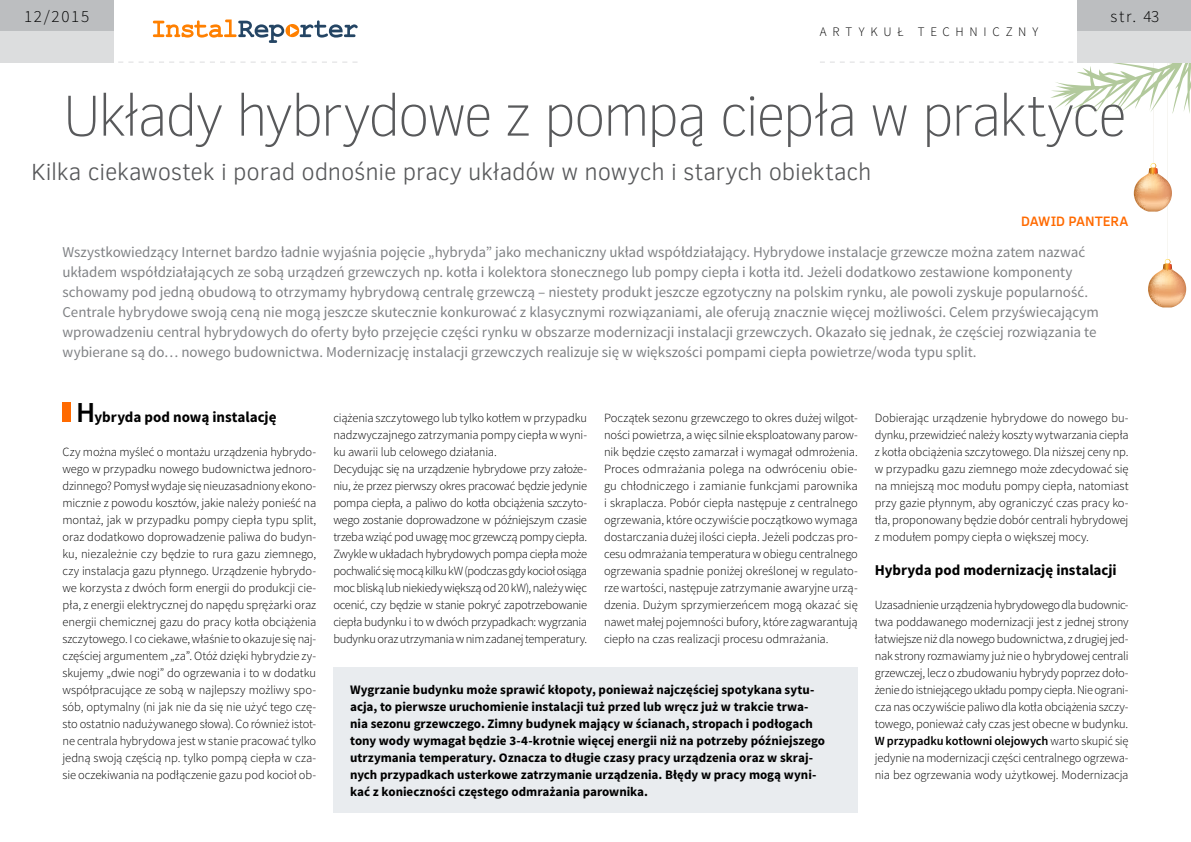
<style>
.page{position:relative;width:1191px;height:842px;background:#fff}
.page>*{position:absolute;margin:0;border:0;box-sizing:border-box;transform-origin:0 0}
.t1{font:100 59px "Clear Sans";letter-spacing:-.05em;color:#58595b}
.t2{font:300 24px "Clear Sans";letter-spacing:-.01em;color:#58595b}
.t3{font:300 17px "Source Sans Pro";letter-spacing:.1em;color:#000}
.t4{font:15px/20px "Source Sans Pro";letter-spacing:-.005em;color:#808285}
.t5{font:700 15px "Source Sans Pro";letter-spacing:-.005em;color:#000}
.t6{font:500 14px "Clear Sans";letter-spacing:-.005em;color:#ff6a00}
.t7{font:700 13px/17px "Source Sans Pro";color:#000}
.t8{font:300 13px "Source Sans Pro";letter-spacing:.44em;color:#000}
.t9{font:300 12.5px/17px "Source Sans Pro";letter-spacing:-.02em;color:#000;text-align:justify}
.s1{font-weight:600;font-size:29px}
.s2{font-weight:600}
</style>
<div class="page">
<svg style="left:153px;top:20px;width:204px;height:23px"></svg>
<div style="left:0;top:0;width:113px;height:31px;background:#bcbec0"></div>
<div style="left:0;top:31px;width:113px;height:31px;background:#dcddde"></div>
<svg style="left:108px;top:62px;width:249px;height:1px"></svg>
<svg style="left:820px;top:0;width:371px;height:307px"></svg>
<div style="left:63px;top:402px;width:8px;height:20px;background:#ff6a00"></div>
<div style="left:333px;top:667px;width:524px;height:146px;background:#e9ecef"></div>
<h3 class="t3" style="left:24px;top:6px;width:67px">12/2015</h3>
<h3 class="t3" style="left:1110px;top:6px;width:50px">str. 43</h3>
<p class="t8" style="left:820px;top:24px;width:220px">artykuł techniczny</p>
<h1 class="t1" style="left:62px;top:77px;width:1066px">Układy hybrydowe z pompą ciepła w praktyce</h1>
<h2 class="t2" style="left:31px;top:156px;width:842px">Kilka ciekawostek i porad odnośnie pracy układów w nowych i starych obiektach</h2>
<p class="t6" style="left:1021px;top:211px;width:109px">DAWID PANTERA</p>
<p class="t4" style="left:62px;top:242px;width:1038px">Wszystkowiedzący Internet bardzo ładnie wyjaśnia pojęcie „hybryda” jako mechaniczny układ współdziałający. Hybrydowe instalacje grzewcze można zatem nazwać układem współdziałających ze sobą urządzeń grzewczych np. kotła i kolektora słonecznego lub pompy ciepła i kotła itd. Jeżeli dodatkowo zestawione komponenty schowamy pod jedną obudową to otrzymamy hybrydową centralę grzewczą – niestety produkt jeszcze egzotyczny na polskim rynku, ale powoli zyskuje popularność.<br>Centrale hybrydowe swoją ceną nie mogą jeszcze skutecznie konkurować z klasycznymi rozwiązaniami, ale oferują znacznie więcej możliwości. Celem przyświecającym wprowadzeniu central hybrydowych do oferty było przejęcie części rynku w obszarze modernizacji instalacji grzewczych. Okazało się jednak, że częściej rozwiązania te wybierane są do… nowego budownictwa. Modernizację instalacji grzewczych realizuje się w większości pompami ciepła powietrze/woda typu split.</p>
<p class="t5" style="left:76px;top:408px;width:202px"><span class="s1">H</span>ybryda pod nową instalację</p>
<p class="t9" style="left:63px;top:444px;width:255px">Czy można myśleć o montażu urządzenia hybrydo&shy;wego w przypadku nowego budownictwa jednoro&shy;dzinnego? Pomysł wydaje się nieuzasadniony ekono&shy;micznie z powodu kosztów, jakie należy ponieść na montaż, jak w przypadku pompy ciepła typu split, oraz dodatkowo doprowadzenie paliwa do budyn&shy;ku, niezależnie czy będzie to rura gazu ziemnego, czy instalacja gazu płynnego. Urządzenie hybrydo&shy;we korzysta z dwóch form energii do produkcji cie&shy;pła, z energii elektrycznej do napędu sprężarki oraz energii chemicznej gazu do pracy kotła obciążenia szczytowego. I co ciekawe, właśnie to okazuje się naj&shy;częściej argumentem „za”. Otóż dzięki hybrydzie zy&shy;skujemy „dwie nogi” do ogrzewania i to w dodatku współpracujące ze sobą w najlepszy możliwy spo&shy;sób, optymalny (ni jak nie da się nie użyć tego czę&shy;sto ostatnio nadużywanego słowa). Co również istot&shy;ne centrala hybrydowa jest w stanie pracować tylko jedną swoją częścią np. tylko pompą ciepła w cza&shy;sie oczekiwania na podłączenie gazu pod kocioł ob-</p>
<p class="t9" style="left:604px;top:410px;width:255px">Początek sezonu grzewczego to okres dużej wilgot&shy;ności powietrza, a więc silnie eksploatowany parow&shy;nik będzie często zamarzał i wymagał odmrożenia.<br>Proces odmrażania polega na odwróceniu obie&shy;gu chłodniczego i zamianie funkcjami parownika i skraplacza. Pobór ciepła następuje z centralnego ogrzewania, które oczywiście początkowo wymaga dostarczania dużej ilości ciepła. Jeżeli podczas pro&shy;cesu odmrażania temperatura w obiegu centralnego ogrzewania spadnie poniżej określonej w regulato&shy;rze wartości, następuje zatrzymanie awaryjne urzą&shy;dzenia. Dużym sprzymierzeńcem mogą okazać się nawet małej pojemności bufory, które zagwarantują ciepło na czas realizacji procesu odmrażania.</p>
<p class="t9" style="left:874px;top:410px;width:255px">Dobierając urządzenie hybrydowe do nowego bu&shy;dynku, przewidzieć należy koszty wytwarzania ciepła z kotła obciążenia szczytowego. Dla niższej ceny np. w przypadku gazu ziemnego może zdecydować się na mniejszą moc modułu pompy ciepła, natomiast przy gazie płynnym, aby ograniczyć czas pracy ko&shy;tła, proponowany będzie dobór centrali hybrydowej z modułem pompy ciepła o większej mocy.</p>
<p class="t9" style="left:333px;top:410px;width:255px;text-align:left">ciążenia szczytowego lub tylko kotłem w przypadku nadzwyczajnego zatrzymania pompy ciepła w wyni&shy;ku awarii lub celowego działania.<br>Decydując się na urządzenie hybrydowe przy założe&shy;niu, że przez pierwszy okres pracować będzie jedynie pompa ciepła, a paliwo do kotła obciążenia szczyto&shy;wego zostanie doprowadzone w późniejszym czasie trzeba wziąć pod uwagę moc grzewczą pompy ciepła.<br>Zwykle w układach hybrydowych pompa ciepła może pochwalić się mocą kilku kW (podczas gdy kocioł osiąga moc bliską lub niekiedy większą od 20 kW), należy więc ocenić, czy będzie w stanie pokryć zapotrzebowanie ciepła budynku i to w dwóch przypadkach: wygrzania budynku oraz utrzymania w nim zadanej temperatury.</p>
<p class="t5" style="left:874px;top:561px;width:243px">Hybryda pod modernizację instalacji</p>
<p class="t9" style="left:874px;top:597px;width:255px">Uzasadnienie urządzenia hybrydowego dla budownic&shy;twa poddawanego modernizacji jest z jednej strony łatwiejsze niż dla nowego budownictwa, z drugiej jed&shy;nak strony rozmawiamy już nie o hybrydowej centrali grzewczej, lecz o zbudowaniu hybrydy poprzez doło&shy;żenie do istniejącego układu pompy ciepła. Nie ograni&shy;cza nas oczywiście paliwo dla kotła obciążenia szczy&shy;towego, ponieważ cały czas jest obecne w budynku.<br><span class="s2">W przypadku kotłowni olejowych</span> warto skupić się jedynie na modernizacji części centralnego ogrzewa&shy;nia bez ogrzewania wody użytkowej. Modernizacja</p>
<p class="t7" style="left:350px;top:682px;width:476px">Wygrzanie budynku może sprawić kłopoty, ponieważ najczęściej spotykana sytu&shy;acja, to pierwsze uruchomienie instalacji tuż przed lub wręcz już w trakcie trwa&shy;nia sezonu grzewczego. Zimny budynek mający w ścianach, stropach i podłogach tony wody wymagał będzie 3-4-krotnie więcej energii niż na potrzeby późniejszego utrzymania temperatury. Oznacza to długie czasy pracy urządzenia oraz w skraj&shy;nych przypadkach usterkowe zatrzymanie urządzenia. Błędy w pracy mogą wyni&shy;kać z konieczności częstego odmrażania parownika.</p>
</div>
